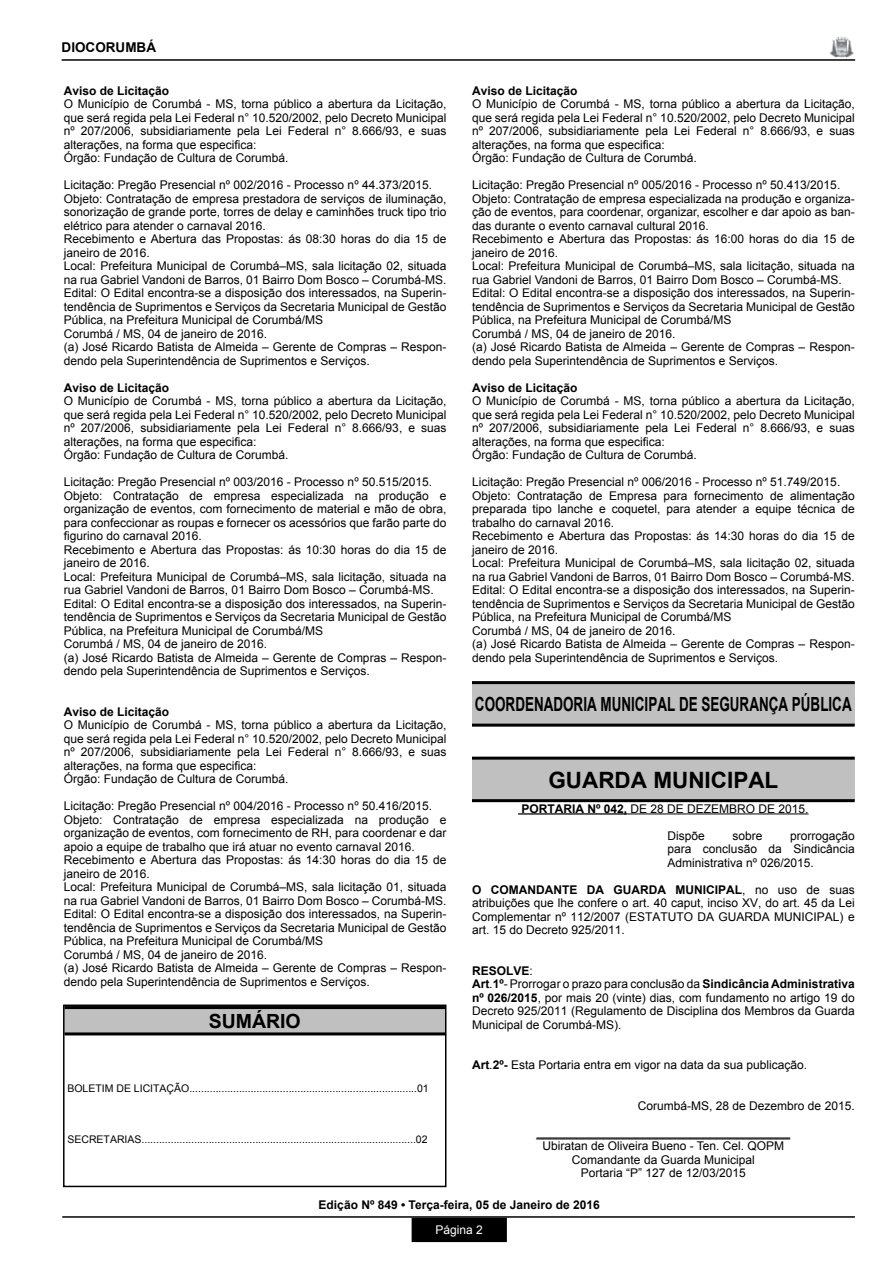
<style>
.page{position:relative;width:893px;height:1263px;background:#fff}
.page>*{position:absolute;margin:0;border:0;box-sizing:border-box;transform-origin:0 0}
.t1{font:700 22.5px "Arial";color:#000}
.t2{font:700 19.5px "Arial";color:#000;scale:.69 1}
.t3{font:700 19.5px "Arial";color:#000}
.t4{font:700 13.5px "Arial";color:#000}
.t5{font:12px/13.5px "Arial";color:#000}
.t6{font:700 12px "Arial";color:#000}
.t7{font:12px "Arial";color:#fff}
.t8{font:10.5px "Arial";color:#000}
.s1{font-weight:700}
</style>
<div class="page">
<div style="left:412px;top:1218px;width:94px;height:23px;background:#000"></div>
<div style="left:412px;top:1218px;width:95px;height:24px;border:2px solid #000"></div>
<hr style="left:62px;top:1216px;width:793px;height:2px;background:#000">
<img style="left:830px;top:36px;width:23px;height:21px">
<hr style="left:62px;top:59px;width:793px;height:2px;background:#000">
<div style="left:65px;top:1007px;width:380px;height:27px;background:#c0c0c0"></div>
<hr style="left:65px;top:1006px;width:380px;height:3px;background:#000">
<hr style="left:65px;top:1032px;width:380px;height:3px;background:#000">
<div style="left:63px;top:1004px;width:383px;height:183px;border:2px solid #000"></div>
<hr style="left:518px;top:813px;width:109px;height:1px;background:#000">
<hr style="left:627px;top:813px;width:182px;height:1px;background:#000">
<hr style="left:537px;top:1137px;width:253px;height:1px;background:#000">
<div style="left:472px;top:683px;width:383px;height:42px;background:#c0c0c0"></div>
<hr style="left:472px;top:681px;width:383px;height:3px;background:#000">
<hr style="left:472px;top:724px;width:383px;height:3px;background:#000">
<div style="left:472px;top:758px;width:383px;height:43px;background:#c0c0c0"></div>
<hr style="left:472px;top:757px;width:383px;height:3px;background:#000">
<hr style="left:472px;top:799px;width:383px;height:3px;background:#000">
<p class="t4" style="left:62px;top:38px;width:96px">DIOCORUMBÁ</p>
<p class="t6" style="left:64px;top:82px;width:107px">Aviso de Licitação</p>
<p class="t5" style="left:64px;top:97px;width:384px">O Município de Corumbá - MS, torna público a abertura da Licitação, que será regida pela Lei Federal n° 10.520/2002, pelo Decreto Municipal nº 207/2006, subsidiariamente pela Lei Federal n° 8.666/93, e suas alterações, na forma que especifica:<br>Órgão: Fundação de Cultura de Corumbá.</p>
<p class="t5" style="left:64px;top:178px;width:384px">Licitação: Pregão Presencial nº 002/2016 - Processo nº 44.373/2015.<br>Objeto: Contratação de empresa prestadora de serviços de iluminação, sonorização de grande porte, torres de delay e caminhões truck tipo trio elétrico para atender o carnaval 2016.<br>Recebimento e Abertura das Propostas: ás 08:30 horas do dia 15 de janeiro de 2016.<br>Local: Prefeitura Municipal de Corumbá–MS, sala licitação 02, situada na rua Gabriel Vandoni de Barros, 01 Bairro Dom Bosco – Corumbá-MS.<br>Edital: O Edital encontra-se a disposição dos interessados, na Superin&shy;tendência de Suprimentos e Serviços da Secretaria Municipal de Gestão Pública, na Prefeitura Municipal de Corumbá/MS<br>Corumbá / MS, 04 de janeiro de 2016.<br>(a) José Ricardo Batista de Almeida – Gerente de Compras – Respon&shy;dendo pela Superintendência de Suprimentos e Serviços.</p>
<p class="t6" style="left:64px;top:379px;width:107px">Aviso de Licitação</p>
<p class="t5" style="left:64px;top:394px;width:384px">O Município de Corumbá - MS, torna público a abertura da Licitação, que será regida pela Lei Federal n° 10.520/2002, pelo Decreto Municipal nº 207/2006, subsidiariamente pela Lei Federal n° 8.666/93, e suas alterações, na forma que especifica:<br>Órgão: Fundação de Cultura de Corumbá.</p>
<p class="t5" style="left:64px;top:475px;width:384px">Licitação: Pregão Presencial nº 003/2016 - Processo nº 50.515/2015.<br>Objeto: Contratação de empresa especializada na produção e organização de eventos, com fornecimento de material e mão de obra, para confeccionar as roupas e fornecer os acessórios que farão parte do figurino do carnaval 2016.<br>Recebimento e Abertura das Propostas: ás 10:30 horas do dia 15 de janeiro de 2016.<br>Local: Prefeitura Municipal de Corumbá–MS, sala licitação, situada na rua Gabriel Vandoni de Barros, 01 Bairro Dom Bosco – Corumbá-MS.<br>Edital: O Edital encontra-se a disposição dos interessados, na Superin&shy;tendência de Suprimentos e Serviços da Secretaria Municipal de Gestão Pública, na Prefeitura Municipal de Corumbá/MS<br>Corumbá / MS, 04 de janeiro de 2016.<br>(a) José Ricardo Batista de Almeida – Gerente de Compras – Respon&shy;dendo pela Superintendência de Suprimentos e Serviços.</p>
<p class="t6" style="left:64px;top:703px;width:107px">Aviso de Licitação</p>
<p class="t5" style="left:64px;top:718px;width:384px">O Município de Corumbá - MS, torna público a abertura da Licitação, que será regida pela Lei Federal n° 10.520/2002, pelo Decreto Municipal nº 207/2006, subsidiariamente pela Lei Federal n° 8.666/93, e suas alterações, na forma que especifica:<br>Órgão: Fundação de Cultura de Corumbá.</p>
<p class="t5" style="left:64px;top:799px;width:384px">Licitação: Pregão Presencial nº 004/2016 - Processo nº 50.416/2015.<br>Objeto: Contratação de empresa especializada na produção e organização de eventos, com fornecimento de RH, para coordenar e dar apoio a equipe de trabalho que irá atuar no evento carnaval 2016.<br>Recebimento e Abertura das Propostas: ás 14:30 horas do dia 15 de janeiro de 2016.<br>Local: Prefeitura Municipal de Corumbá–MS, sala licitação 01, situada na rua Gabriel Vandoni de Barros, 01 Bairro Dom Bosco – Corumbá-MS.<br>Edital: O Edital encontra-se a disposição dos interessados, na Superin&shy;tendência de Suprimentos e Serviços da Secretaria Municipal de Gestão Pública, na Prefeitura Municipal de Corumbá/MS<br>Corumbá / MS, 04 de janeiro de 2016.<br>(a) José Ricardo Batista de Almeida – Gerente de Compras – Respon&shy;dendo pela Superintendência de Suprimentos e Serviços.</p>
<h2 class="t3" style="left:209px;top:1008px;width:94px">SUMÁRIO</h2>
<p class="t8" style="left:67px;top:1082px;width:363px">BOLETIM DE LICITAÇÃO..............................................................................01</p>
<p class="t8" style="left:67px;top:1132px;width:362px">SECRETARIAS..............................................................................................02</p>
<p class="t6" style="left:472px;top:82px;width:107px">Aviso de Licitação</p>
<p class="t5" style="left:472px;top:97px;width:384px">O Município de Corumbá - MS, torna público a abertura da Licitação, que será regida pela Lei Federal n° 10.520/2002, pelo Decreto Municipal nº 207/2006, subsidiariamente pela Lei Federal n° 8.666/93, e suas alterações, na forma que especifica:<br>Órgão: Fundação de Cultura de Corumbá.</p>
<p class="t5" style="left:472px;top:178px;width:384px">Licitação: Pregão Presencial nº 005/2016 - Processo nº 50.413/2015.<br>Objeto: Contratação de empresa especializada na produção e organiza&shy;ção de eventos, para coordenar, organizar, escolher e dar apoio as ban&shy;das durante o evento carnaval cultural 2016.<br>Recebimento e Abertura das Propostas: ás 16:00 horas do dia 15 de janeiro de 2016.<br>Local: Prefeitura Municipal de Corumbá–MS, sala licitação, situada na rua Gabriel Vandoni de Barros, 01 Bairro Dom Bosco – Corumbá-MS.<br>Edital: O Edital encontra-se a disposição dos interessados, na Superin&shy;tendência de Suprimentos e Serviços da Secretaria Municipal de Gestão Pública, na Prefeitura Municipal de Corumbá/MS<br>Corumbá / MS, 04 de janeiro de 2016.<br>(a) José Ricardo Batista de Almeida – Gerente de Compras – Respon&shy;dendo pela Superintendência de Suprimentos e Serviços.</p>
<p class="t6" style="left:472px;top:379px;width:107px">Aviso de Licitação</p>
<p class="t5" style="left:472px;top:394px;width:384px">O Município de Corumbá - MS, torna público a abertura da Licitação, que será regida pela Lei Federal n° 10.520/2002, pelo Decreto Municipal nº 207/2006, subsidiariamente pela Lei Federal n° 8.666/93, e suas alterações, na forma que especifica:<br>Órgão: Fundação de Cultura de Corumbá.</p>
<p class="t5" style="left:472px;top:475px;width:384px">Licitação: Pregão Presencial nº 006/2016 - Processo nº 51.749/2015.<br>Objeto: Contratação de Empresa para fornecimento de alimentação preparada tipo lanche e coquetel, para atender a equipe técnica de trabalho do carnaval 2016.<br>Recebimento e Abertura das Propostas: ás 14:30 horas do dia 15 de janeiro de 2016.<br>Local: Prefeitura Municipal de Corumbá–MS, sala licitação 02, situada na rua Gabriel Vandoni de Barros, 01 Bairro Dom Bosco – Corumbá-MS.<br>Edital: O Edital encontra-se a disposição dos interessados, na Superin&shy;tendência de Suprimentos e Serviços da Secretaria Municipal de Gestão Pública, na Prefeitura Municipal de Corumbá/MS<br>Corumbá / MS, 04 de janeiro de 2016.<br>(a) José Ricardo Batista de Almeida – Gerente de Compras – Respon&shy;dendo pela Superintendência de Suprimentos e Serviços.</p>
<h2 class="t2" style="left:475px;top:691px;width:547px">COORDENADORIA MUNICIPAL DE SEGURANÇA PÚBLICA</h2>
<h1 class="t1" style="left:548px;top:765px;width:231px">GUARDA MUNICIPAL</h1>
<p class="t5" style="left:521px;top:802px;width:289px"><span class="s1">PORTARIA Nº 042,</span> DE 28 DE DEZEMBRO DE 2015.</p>
<p class="t5" style="left:667px;top:829px;width:39px">Dispõe</p>
<p class="t5" style="left:732px;top:829px;width:32px">sobre</p>
<p class="t5" style="left:667px;top:829px;width:189px;text-align:justify;text-indent:123px">prorrogação para conclusão da Sindicância Administrativa nº 026/2015.</p>
<p class="t5" style="left:472px;top:883px;width:384px;text-align:justify"><span class="s1">O COMANDANTE DA GUARDA MUNICIPAL</span>, no uso de suas atribuições que lhe confere o art. 40 caput, inciso XV, do art. 45 da Lei Complementar nº 112/2007 (ESTATUTO DA GUARDA MUNICIPAL) e art. 15 do Decreto 925/2011.</p>
<p class="t5" style="left:472px;top:964px;width:384px"><span class="s1">RESOLVE</span>:<br><span class="s1">Art</span>.<span class="s1">1º</span>- Prorrogar o prazo para conclusão da <span class="s1">Sindicância Administrativa nº 026/2015</span>, por mais 20 (vinte) dias, com fundamento no artigo 19 do Decreto 925/2011 (Regulamento de Disciplina dos Membros da Guarda Municipal de Corumbá-MS).</p>
<p class="t5" style="left:472px;top:1058px;width:337px"><span class="s1">Art</span>.<span class="s1">2º-</span> Esta Portaria entra em vigor na data da sua publicação.</p>
<p class="t5" style="left:638px;top:1099px;width:218px">Corumbá-MS, 28 de Dezembro de 2015.</p>
<p class="t5" style="left:536px;top:1126px;width:255px;text-align:center">______________________________________ Ubiratan de Oliveira Bueno - Ten. Cel. QOPM Comandante da Guarda Municipal<br>Portaria “P” 127 de 12/03/2015</p>
<p class="t6" style="left:319px;top:1196px;width:283px">Edição Nº 849 • Terça-feira, 05 de Janeiro de 2016</p>
<p class="t7" style="left:436px;top:1222px;width:49px">Página 2</p>
</div>
